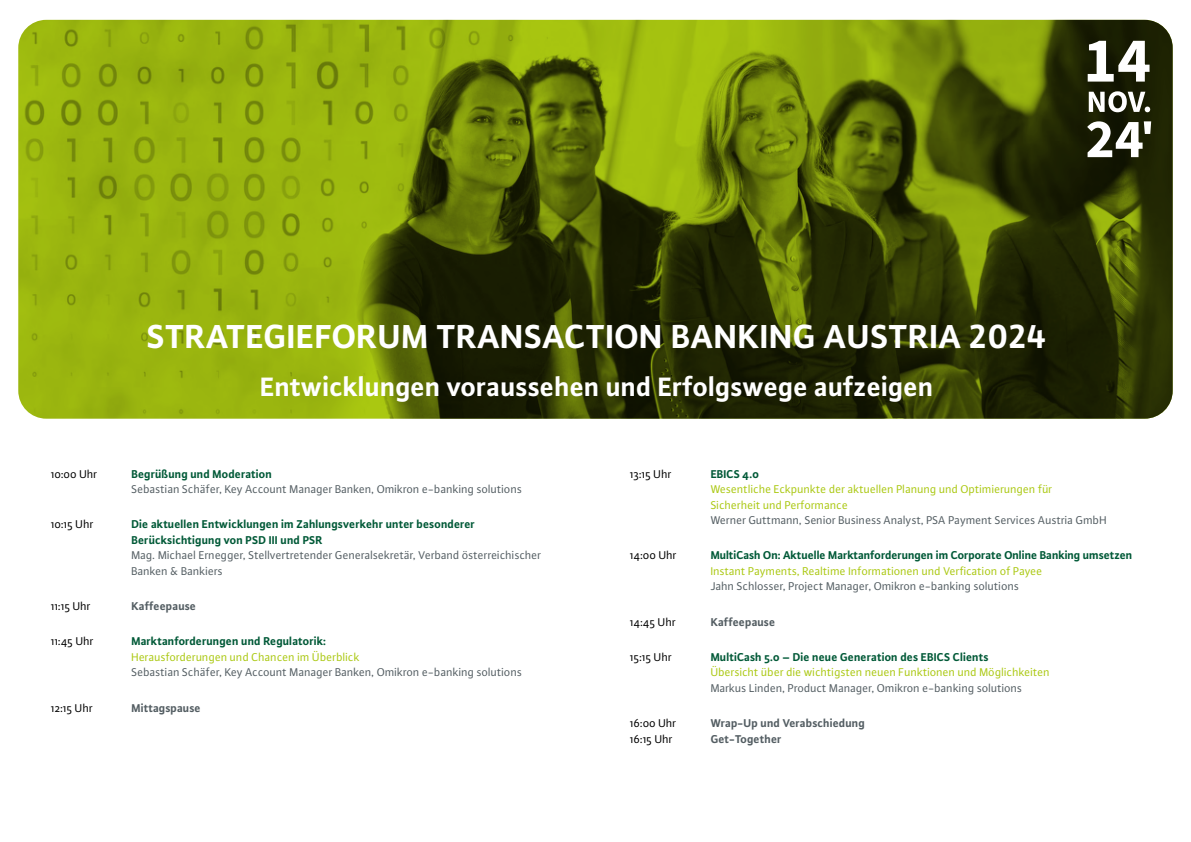
<style>
.page{position:relative;width:1191px;height:842px;background:#fff}
.page>*{position:absolute;margin:0;border:0;box-sizing:border-box;transform-origin:0 0}
.t1{font:700 35.2px "Plus Sans OT";letter-spacing:.01em;color:#fff}
.t2{font:700 28.2px "Plus Sans OT";color:#fff}
.t3{font:12px/15.5px "Plus Sans OT";color:#535d62}
.t4{font:700 12px/15.5px "Plus Sans OT";color:#005937}
.t5{font:12px/15.5px "Plus Sans OT";color:#aac811}
.t6{font:12px "Plus Sans OT";color:#000}
.t7{font:700 12px/15.5px "Plus Sans OT";color:#535d62}
</style>
<div class="page">
<svg style="left:18px;top:20px;width:1154px;height:399px;background:#627309"></svg>
<svg style="left:1087px;top:41px;width:62px;height:41px"></svg>
<svg style="left:1088px;top:91px;width:62px;height:21px"></svg>
<svg style="left:1087px;top:121px;width:64px;height:36px"></svg>
<h1 class="t1" style="left:147px;top:314px;width:901px">STRATEGIEFORUM TRANSACTION BANKING AUSTRIA 2024</h1>
<h2 class="t2" style="left:260px;top:369px;width:674px">Entwicklungen voraussehen und Erfolgswege aufzeigen</h2>
<p class="t6" style="left:51px;top:467px;width:48px">10:00 Uhr</p>
<p class="t4" style="left:131px;top:466px;width:142px">Begrüßung und Moderation</p>
<p class="t3" style="left:131px;top:481px;width:392px">Sebastian Schäfer, Key Account Manager Banken, Omikron e-banking solutions</p>
<p class="t6" style="left:51px;top:517px;width:44px">10:15 Uhr</p>
<p class="t4" style="left:131px;top:516px;width:345px">Die aktuellen Entwicklungen im Zahlungsverkehr unter besonderer<br>Berücksichtigung von PSD III und PSR</p>
<p class="t3" style="left:131px;top:548px;width:411px">Mag. Michael Ernegger, Stellvertretender Generalsekretär, Verband österreichischer<br>Banken &amp; Bankiers</p>
<p class="t6" style="left:51px;top:599px;width:41px">11:15 Uhr</p>
<p class="t7" style="left:131px;top:598px;width:66px">Kaffeepause</p>
<p class="t6" style="left:51px;top:634px;width:44px">11:45 Uhr</p>
<p class="t4" style="left:131px;top:633px;width:196px">Marktanforderungen und Regulatorik:</p>
<p class="t5" style="left:131px;top:649px;width:230px">Herausforderungen und Chancen im Überblick</p>
<p class="t3" style="left:131px;top:665px;width:392px">Sebastian Schäfer, Key Account Manager Banken, Omikron e-banking solutions</p>
<p class="t6" style="left:51px;top:701px;width:43px">12:15 Uhr</p>
<p class="t7" style="left:131px;top:700px;width:71px">Mittagspause</p>
<p class="t6" style="left:630px;top:467px;width:43px">13:15 Uhr</p>
<p class="t4" style="left:710px;top:466px;width:50px">EBICS 4.0</p>
<p class="t5" style="left:710px;top:481px;width:343px">Wesentliche Eckpunkte der aktuellen Planung und Optimierungen für<br>Sicherheit und Performance</p>
<p class="t3" style="left:710px;top:512px;width:398px">Werner Guttmann, Senior Business Analyst, PSA Payment Services Austria GmbH</p>
<p class="t6" style="left:630px;top:548px;width:48px">14:00 Uhr</p>
<p class="t4" style="left:710px;top:547px;width:423px">MultiCash On: Aktuelle Marktanforderungen im Corporate Online Banking umsetzen</p>
<p class="t5" style="left:710px;top:563px;width:333px">Instant Payments, Realtime Informationen und Verfication of Payee</p>
<p class="t3" style="left:710px;top:579px;width:310px">Jahn Schlosser, Project Manager, Omikron e-banking solutions</p>
<p class="t6" style="left:630px;top:615px;width:47px">14:45 Uhr</p>
<p class="t7" style="left:710px;top:614px;width:66px">Kaffeepause</p>
<p class="t6" style="left:630px;top:650px;width:43px">15:15 Uhr</p>
<p class="t4" style="left:710px;top:649px;width:279px">MultiCash 5.0 – Die neue Generation des EBICS Clients</p>
<p class="t5" style="left:710px;top:664px;width:341px">Übersicht über die wichtigsten neuen Funktionen und Möglichkeiten</p>
<p class="t3" style="left:710px;top:680px;width:313px">Markus Linden, Product Manager, Omikron e-banking solutions</p>
<p class="t7" style="left:710px;top:715px;width:156px">Wrap-Up und Verabschiedung<br>Get-Together</p>
</div>
